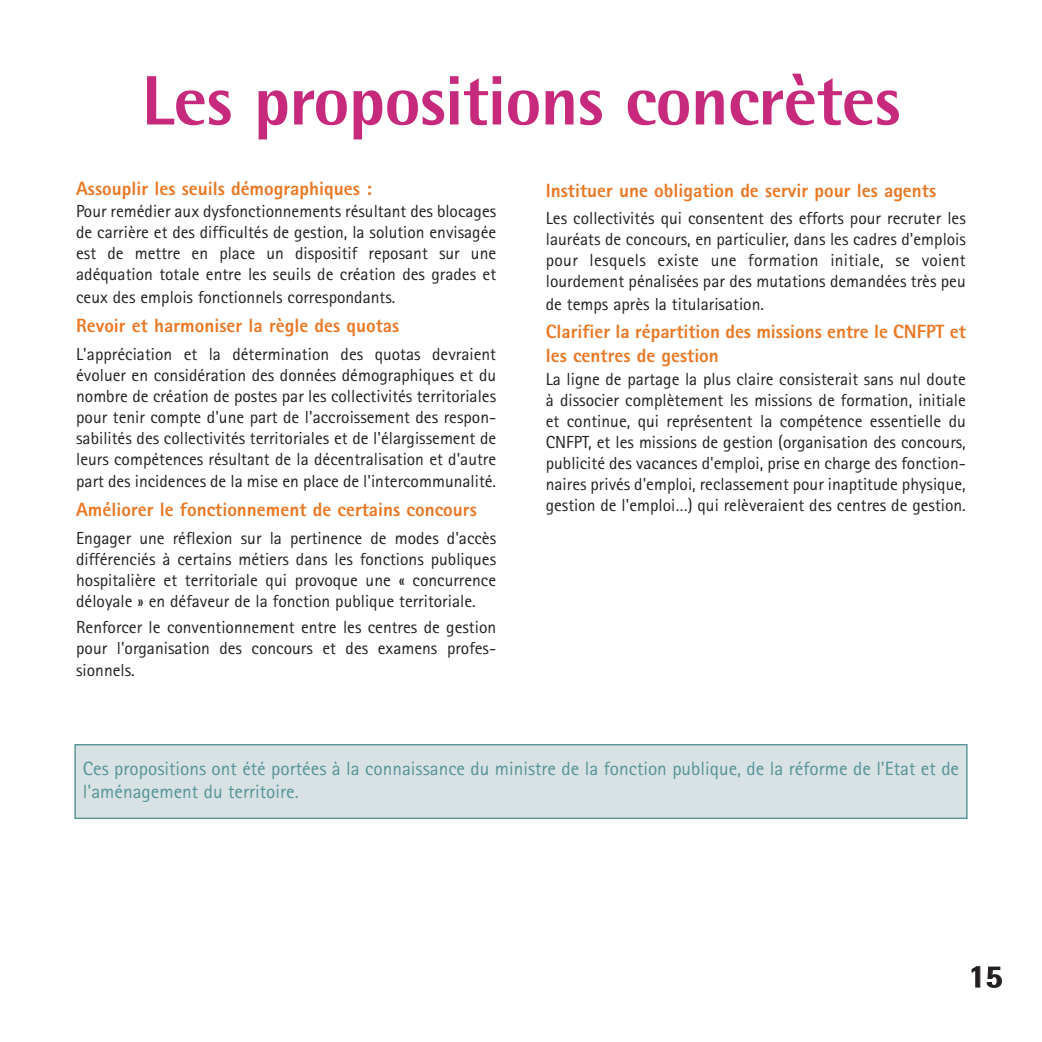
<style>
.page{position:relative;width:1042px;height:1042px;background:#fff}
.page>*{position:absolute;margin:0;border:0;box-sizing:border-box;transform-origin:0 0}
.t1{font:800 70px "Rotis Semi Sans";letter-spacing:-.01em;color:#c72a7c}
.t2{font:800 31.5px "Rotis Semi Sans";color:#231f20}
.t3{font:800 19.25px/24.3px "Rotis Sans Serif";color:#ea7724}
.t4{font:19.25px/23.1px "Rotis Sans Serif";color:#559397}
.t5{font:17.5px/21px "Rotis Sans Serif";color:#231f20;text-align:justify}
</style>
<div class="page">
<div style="left:75px;top:745px;width:892px;height:73px;background:#d8e2e4"></div>
<div style="left:74px;top:744px;width:893px;height:75px;border:1px solid #559397"></div>
<h1 class="t1" style="left:142px;top:76px;width:760px">Les propositions concrètes</h1>
<p class="t3" style="left:76px;top:179px;width:297px">Assouplir les seuils démographiques :</p>
<p class="t5" style="left:76px;top:202px;width:422px">Pour remédier aux dysfonctionnements résultant des blocages de carrière et des difficultés de gestion, la solution envisagée est de mettre en place un dispositif reposant sur une adéquation totale entre les seuils de création des grades et ceux des emplois fonctionnels correspondants.</p>
<p class="t3" style="left:76px;top:315px;width:325px">Revoir et harmoniser la règle des quotas</p>
<p class="t5" style="left:76px;top:345px;width:421px">L'appréciation et la détermination des quotas devraient évoluer en considération des données démographiques et du nombre de création de postes par les collectivités territoriales pour tenir compte d'une part de l'accroissement des respon&shy;sabilités des collectivités territoriales et de l'élargissement de leurs compétences résultant de la décentralisation et d'autre part des incidences de la mise en place de l'intercommunalité.</p>
<p class="t3" style="left:76px;top:499px;width:402px">Améliorer le fonctionnement de certains concours</p>
<p class="t5" style="left:76px;top:529px;width:421px">Engager une réflexion sur la pertinence de modes d'accès différenciés à certains métiers dans les fonctions publiques hospitalière et territoriale qui provoque une « concurrence déloyale » en défaveur de la fonction publique territoriale.</p>
<p class="t5" style="left:76px;top:618px;width:421px;line-height:21.5px">Renforcer le conventionnement entre les centres de gestion pour l'organisation des concours et des examens profes&shy;sionnels.</p>
<p class="t3" style="left:546px;top:180px;width:392px">Instituer une obligation de servir pour les agents</p>
<p class="t5" style="left:546px;top:210px;width:422px">Les collectivités qui consentent des efforts pour recruter les lauréats de concours, en particulier, dans les cadres d'emplois pour lesquels existe une formation initiale, se voient lourdement pénalisées par des mutations demandées très peu de temps après la titularisation.</p>
<p class="t3" style="left:546px;top:321px;width:421px">Clarifier la répartition des missions entre le CNFPT et les centres de gestion</p>
<p class="t5" style="left:546px;top:370px;width:422px">La ligne de partage la plus claire consisterait sans nul doute à dissocier complètement les missions de formation, initiale et continue, qui représentent la compétence essentielle du CNFPT, et les missions de gestion (organisation des concours, publicité des vacances d'emploi, prise en charge des fonction&shy;naires privés d'emploi, reclassement pour inaptitude physique, gestion de l'emploi…) qui relèveraient des centres de gestion.</p>
<p class="t4" style="left:83px;top:758px;width:878px">Ces propositions ont été portées à la connaissance du ministre de la fonction publique, de la réforme de l'Etat et de l'aménagement du territoire.</p>
<h2 class="t2" style="left:968px;top:965px;width:36px">15</h2>
</div>
